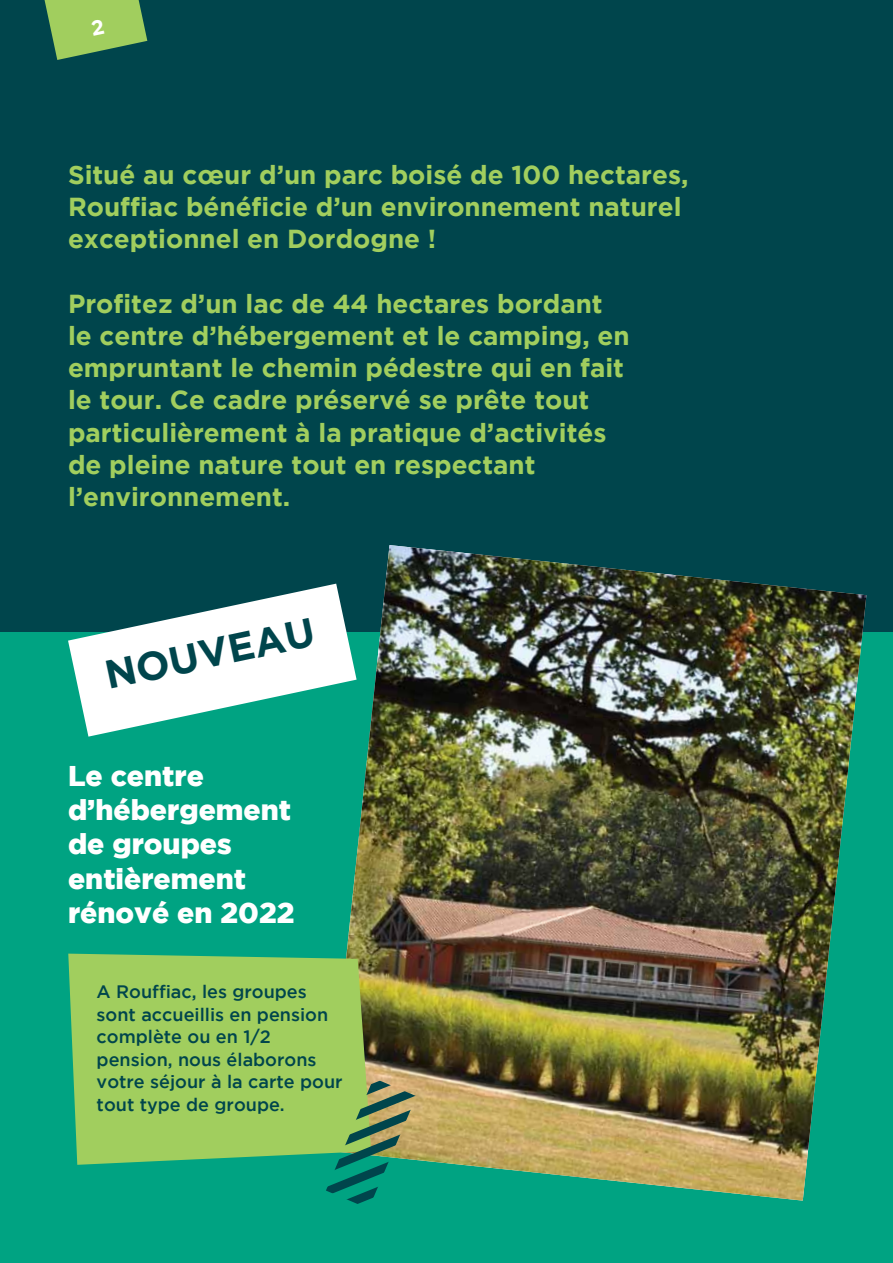
<style>
.page{position:relative;width:893px;height:1263px;background:#fff}
.page>*{position:absolute;margin:0;border:0;box-sizing:border-box;transform-origin:0 0}
.t1{font:700 39.9px "Gotham";color:#00454c}
.t2{font:900 28.5px/34.2px "Gotham";color:#fff}
.t3{font:700 25.95px/32.1px "Gotham";color:#a1ce5e}
.t4{font:500 18px/22.5px "Gotham";color:#00454c}
</style>
<div class="page">
<div style="left:0;top:631px;width:893px;height:632px;background:#00a382"></div>
<div style="left:0;top:0;width:893px;height:631px;background:#00454c"></div>
<img style="left:335px;top:545px;width:531px;height:655px">
<svg style="left:68px;top:954px;width:303px;height:211px;background:#97c95f"></svg>
<svg style="left:68px;top:584px;width:289px;height:153px"></svg>
<svg style="left:326px;top:1078px;width:90px;height:126px"></svg>
<svg style="left:45px;top:0;width:102px;height:60px"></svg>
<p class="t3" style="left:68px;top:158px;width:622px">Situé au cœur d’un parc boisé de 100 hectares,<br>Rouffiac bénéficie d’un environnement naturel exceptionnel en Dordogne !</p>
<p class="t3" style="left:68px;top:287px;width:563px">Profitez d’un lac de 44 hectares bordant le centre d’hébergement et le camping, en empruntant le chemin pédestre qui en fait le tour. Ce cadre préservé se prête tout particulièrement à la pratique d’activités de pleine nature tout en respectant l’environnement.</p>
<h1 class="t1" style="left:101px;top:653px;width:215px;rotate:-12deg">NOUVEAU</h1>
<p class="t2" style="left:68px;top:758px;width:228px">Le centre d’hébergement de groupes entièrement rénové en 2022</p>
<p class="t4" style="left:97px;top:980px;width:247px">A Rouffiac, les groupes sont accueillis en pension complète ou en 1/2 pension, nous élaborons votre séjour à la carte pour tout type de groupe.</p>
</div>
